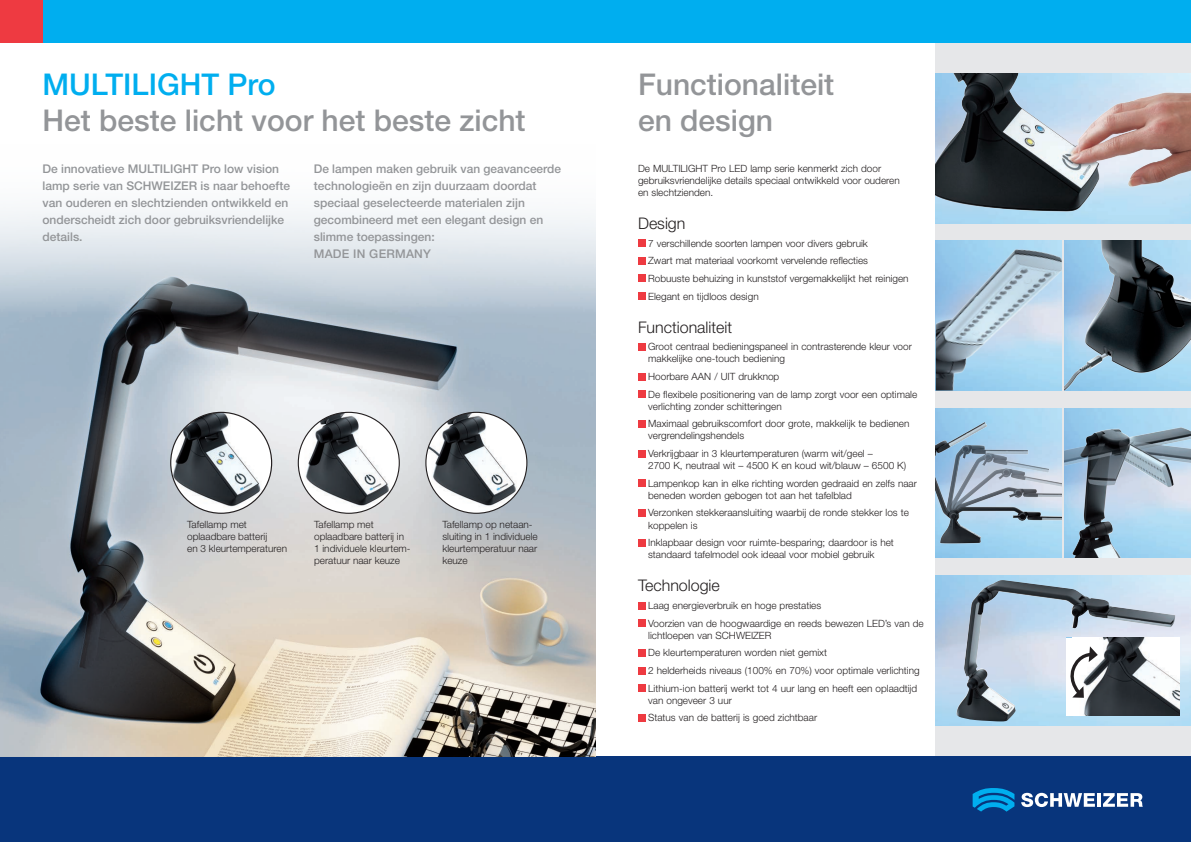
<style>
.page{position:relative;width:1191px;height:842px;background:#fff}
.page>*{position:absolute;margin:0;border:0;box-sizing:border-box;transform-origin:0 0}
.t1{font:500 30px/36px "Helvetica Neue LT Std";color:#939598}
.t2{font:500 30px "Helvetica Neue LT Std";color:#00aeef}
.t3{font:300 16px "Helvetica Neue LT Std";color:#231f20}
.t4{font:500 12px/17px "Helvetica Neue LT Std";color:#939598}
.t5{font:300 10px/17.7px "Helvetica Neue LT Std";color:#231f20}
</style>
<div class="page">
<div style="left:935px;top:0;width:256px;height:842px;background:#e6e7e9"></div>
<img style="left:935px;top:74px;width:256px;height:149px">
<div style="left:0;top:757px;width:595px;height:85px;background:#08357c"></div>
<div style="left:595px;top:0;width:596px;height:43px;background:#00aeef"></div>
<div style="left:595px;top:757px;width:596px;height:85px;background:#08357c"></div>
<svg style="left:1021px;top:793px;width:74px;height:14px"></svg>
<hr style="left:1097px;top:793px;width:4px;height:14px;background:#fff">
<svg style="left:1103px;top:793px;width:39px;height:14px"></svg>
<svg style="left:972px;top:788px;width:42px;height:24px"></svg>
<div style="left:638px;top:239px;width:7px;height:7px;background:#ee3a41"></div>
<div style="left:638px;top:257px;width:7px;height:7px;background:#ee3a41"></div>
<div style="left:638px;top:275px;width:7px;height:7px;background:#ee3a41"></div>
<div style="left:638px;top:292px;width:7px;height:7px;background:#ee3a41"></div>
<div style="left:638px;top:343px;width:7px;height:7px;background:#ee3a41"></div>
<div style="left:638px;top:373px;width:7px;height:7px;background:#ee3a41"></div>
<div style="left:638px;top:391px;width:7px;height:7px;background:#ee3a41"></div>
<div style="left:638px;top:420px;width:7px;height:7px;background:#ee3a41"></div>
<div style="left:638px;top:450px;width:7px;height:7px;background:#ee3a41"></div>
<div style="left:638px;top:480px;width:7px;height:7px;background:#ee3a41"></div>
<div style="left:638px;top:509px;width:7px;height:7px;background:#ee3a41"></div>
<div style="left:638px;top:539px;width:7px;height:7px;background:#ee3a41"></div>
<div style="left:638px;top:602px;width:7px;height:7px;background:#ee3a41"></div>
<div style="left:638px;top:620px;width:7px;height:7px;background:#ee3a41"></div>
<div style="left:638px;top:649px;width:7px;height:7px;background:#ee3a41"></div>
<div style="left:638px;top:667px;width:7px;height:7px;background:#ee3a41"></div>
<div style="left:638px;top:685px;width:7px;height:7px;background:#ee3a41"></div>
<div style="left:638px;top:714px;width:7px;height:7px;background:#ee3a41"></div>
<img style="left:935px;top:575px;width:256px;height:150px">
<img style="left:956px;top:580px;width:128px;height:141px">
<img style="left:935px;top:408px;width:127px;height:150px">
<img style="left:1064px;top:408px;width:127px;height:150px">
<img style="left:935px;top:241px;width:127px;height:149px">
<img style="left:1064px;top:241px;width:127px;height:149px">
<img style="left:0;top:208px;width:595px;height:549px">
<div style="left:0;top:0;width:43px;height:43px;background:#ee3a41"></div>
<div style="left:43px;top:0;width:552px;height:43px;background:#00aeef"></div>
<img style="left:298px;top:412px;width:101px;height:100px">
<img style="left:426px;top:412px;width:101px;height:100px">
<img style="left:171px;top:412px;width:101px;height:100px">
<div style="left:1066px;top:638px;width:113px;height:77px;background:#fff"></div>
<img style="left:1084px;top:638px;width:95px;height:77px">
<svg style="left:1070px;top:646px;width:27px;height:52px"></svg>
<h1 class="t2" style="left:43px;top:67px;width:234px">MULTILIGHT Pro</h1>
<h1 class="t1" style="left:43px;top:102px;width:484px">Het beste licht voor het beste zicht</h1>
<p class="t4" style="left:43px;top:160px;width:249px">De innovatieve MULTILIGHT Pro low vision lamp serie van SCHWEIZER is naar behoefte van ouderen en slechtzienden ontwikkeld en onderscheidt zich door gebruiksvriendelijke details.</p>
<p class="t4" style="left:314px;top:160px;width:249px">De lampen maken gebruik van geavanceerde technologieën en zijn duurzaam doordat speciaal geselecteerde materialen zijn gecombineerd met een elegant design en slimme toepassingen:<br>Made</p>
<p class="t4" style="left:353px;top:245px;width:35px">in German</p>
<p class="t4" style="left:423px;top:245px;width:9px">y</p>
<p class="t5" style="left:187px;top:518px;width:101px;line-height:12px">Tafellamp met oplaadbare batterij<br>en 3 kleurtemperaturen</p>
<p class="t5" style="left:314px;top:518px;width:98px;line-height:12px">Tafellamp met oplaadbare batterij in<br>1 individuele kleurtem&shy;peratuur naar keuze</p>
<p class="t5" style="left:442px;top:518px;width:97px;line-height:12px">Tafellamp op netaan&shy;sluiting in 1 individuele kleurtemperatuur naar keuze</p>
<h1 class="t1" style="left:638px;top:66px;width:198px">Functionaliteit en design</h1>
<p class="t5" style="left:638px;top:162px;width:263px;line-height:12px">De MULTILIGHT Pro LED lamp serie kenmerkt zich door gebruiksvriendelijke details speciaal ontwikkeld voor ouderen en slechtzienden.</p>
<h2 class="t3" style="left:638px;top:213px;width:49px">Design</h2>
<p class="t5" style="left:648px;top:234px;width:262px">7 verschillende soorten lampen voor divers gebruik<br>Zwart mat materiaal voorkomt vervelende reflecties Robuuste behuizing in kunststof vergemakkelijkt het reinigen Elegant en tijdloos design</p>
<h2 class="t3" style="left:638px;top:317px;width:96px">Functionaliteit</h2>
<p class="t5" style="left:648px;top:341px;width:265px;line-height:12px">Groot centraal bedieningspaneel in contrasterende kleur voor makkelijke one-touch bediening</p>
<p class="t5" style="left:648px;top:367px;width:271px">Hoorbare AAN / UIT drukknop<br>De flexibele positionering van de lamp zorgt voor een optimale</p>
<p class="t5" style="left:648px;top:397px;width:263px">verlichting zonder schitteringen<br>Maximaal gebruikscomfort door grote, makkelijk te bedienen</p>
<p class="t5" style="left:648px;top:427px;width:226px">vergrendelingshendels<br>Verkrijgbaar in 3 kleurtemperaturen (warm wit/geel –</p>
<p class="t5" style="left:648px;top:456px;width:270px">2700 K, neutraal wit – 4500 K en koud wit/blauw – 6500 K)<br>Lampenkop kan in elke richting worden gedraaid en zelfs naar</p>
<p class="t5" style="left:648px;top:486px;width:262px">beneden worden gebogen tot aan het tafelblad<br>Verzonken stekkeraansluiting waarbij de ronde stekker los te</p>
<p class="t5" style="left:648px;top:516px;width:247px">koppelen is<br>Inklapbaar design voor ruimte-besparing; daardoor is het</p>
<p class="t5" style="left:648px;top:545px;width:228px">standaard tafelmodel ook ideaal voor mobiel gebruik</p>
<h2 class="t3" style="left:638px;top:576px;width:83px">Technologie</h2>
<p class="t5" style="left:648px;top:596px;width:277px">Laag energieverbruik en hoge prestaties<br>Voorzien van de hoogwaardige en reeds bewezen LED’s van de</p>
<p class="t5" style="left:648px;top:626px;width:273px">lichtloepen van SCHWEIZER<br>De kleurtemperaturen worden niet gemixt<br>2 helderheids niveaus (100% en 70%) voor optimale verlichting Lithium-ion batterij werkt tot 4 uur lang en heeft een oplaadtijd</p>
<p class="t5" style="left:648px;top:691px;width:170px">van ongeveer 3 uur<br>Status van de batterij is goed zichtbaar</p>
</div>
